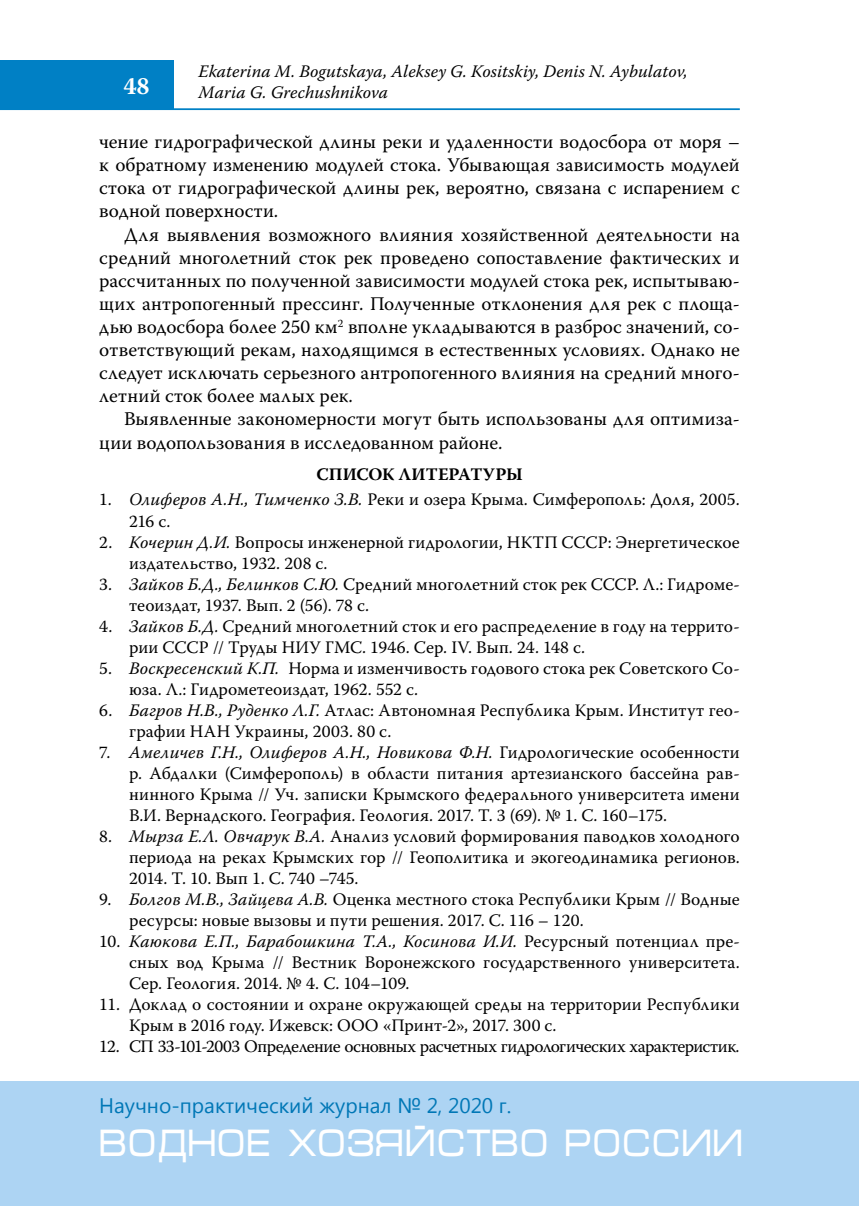
<style>
.page{position:relative;width:859px;height:1206px;background:#fff}
.page>*{position:absolute;margin:0;border:0;box-sizing:border-box;transform-origin:0 0}
.t1{font:38.5px "Micra C";color:#fff;scale:.83 1}
.t2{font:700 24.5px "Warnock Pro";color:#fff}
.t3{font:21px "Segoe UI";color:#0077b6}
.t4{font:19.25px/23.1px "Warnock Pro";letter-spacing:.005em;color:#000;text-align:justify}
.t5{font:17.5px/21px "Warnock Pro";color:#000}
.t6{font:italic 17.5px/21px "Warnock Pro";letter-spacing:.005em;color:#000}
.t7{font:17.5px "Warnock Pro";letter-spacing:-.03em;color:#000}
.t8{font:700 17.5px "Warnock Pro";color:#000}
.s1{font-style:italic}
</style>
<div class="page">
<hr style="left:0;top:108px;width:739px;height:2px;background:#0080c5">
<div style="left:0;top:60px;width:174px;height:50px;background:#0080c5"></div>
<div style="left:0;top:1081px;width:858px;height:124px;background:#add4f3"></div>
<h2 class="t2" style="left:123px;top:71px;width:28px">48</h2>
<p class="t6" style="left:198px;top:61px;width:490px">Ekaterina M. Bogutskaya, Aleksey G. Kositskiy, Denis N. Aybulatov,<br>Maria G. Grechushnikova</p>
<p class="t4" style="left:99px;top:130px;width:641px">чение гидрографической длины реки и удаленности водосбора от моря – к обратному изменению модулей стока. Убывающая зависимость модулей стока от гидрографической длины рек, вероятно, связана с испарением с водной поверхности.</p>
<p class="t4" style="left:99px;top:222px;width:641px;text-indent:25px">Для выявления возможного влияния хозяйственной деятельности на средний многолетний сток рек проведено сопоставление фактических и рассчитанных по полученной зависимости модулей стока рек, испытываю&shy;щих антропогенный прессинг. Полученные отклонения для рек с площа&shy;дью водосбора более 250 км<sup>2</sup> вполне укладываются в разброс значений, со&shy;ответствующий рекам, находящимся в естественных условиях. Однако не следует исключать серьезного антропогенного влияния на средний много&shy;летний сток более малых рек.</p>
<p class="t4" style="left:99px;top:407px;width:641px;text-indent:25px">Выявленные закономерности могут быть использованы для оптимиза&shy;ции водопользования в исследованном районе.</p>
<p class="t8" style="left:316px;top:463px;width:27px">Список</p>
<p class="t8" style="left:398px;top:463px;width:14px">литературы</p>
<p class="t5" style="left:129px;top:489px;width:612px;text-indent:-30px">1. <span class="s1">Олиферов А.Н., Тимченко З.В.</span> Реки и озера Крыма. Симферополь: Доля, 2005.<br>216 с.</p>
<p class="t5" style="left:129px;top:531px;width:612px;text-indent:-30px">2. <span class="s1">Кочерин Д.И.</span> Вопросы инженерной гидрологии, НКТП СССР: Энергетическое издательство, 1932. 208 с.</p>
<p class="t5" style="left:129px;top:573px;width:612px;text-indent:-30px">3. <span class="s1">Зайков Б.Д., Белинков С.Ю.</span> Средний многолетний сток рек СССР. Л.: Гидроме&shy;теоиздат, 1937. Вып. 2 (56). 78 с.</p>
<p class="t5" style="left:129px;top:615px;width:612px;text-indent:-30px">4. <span class="s1">Зайков Б.Д.</span> Средний многолетний сток и его распределение в году на террито&shy;рии СССР // Труды НИУ ГМС. 1946. Сер. IV. Вып. 24. 148 с.</p>
<p class="t5" style="left:129px;top:657px;width:612px;text-indent:-30px">5. <span class="s1">Воскресенский К.П.</span> Норма и изменчивость годового стока рек Советского Со&shy;юза. Л.: Гидрометеоиздат, 1962. 552 с.</p>
<p class="t5" style="left:129px;top:699px;width:612px;text-indent:-30px">6. <span class="s1">Багров Н.В., Руденко Л.Г.</span> Атлас: Автономная Республика Крым. Институт гео&shy;графии НАН Украины, 2003. 80 с.</p>
<p class="t5" style="left:129px;top:741px;width:612px;text-align:justify;text-indent:-30px">7. <span class="s1">Амеличев Г.Н., Олиферов А.Н., Новикова Ф.Н.</span> Гидрологические особенности р. Абдалки (Симферополь) в области питания артезианского бассейна рав&shy;нинного Крыма // Уч. записки Крымского федерального университета имени В.И. Вернадского. География. Геология. 2017. Т. 3 (69). № 1. С. 160–175.</p>
<p class="t5" style="left:129px;top:825px;width:612px;text-align:justify;text-indent:-30px">8. <span class="s1">Мырза Е.Л. Овчарук В.А.</span> Анализ условий формирования паводков холодного периода на реках Крымских гор // Геополитика и экогеодинамика регионов.<br>2014. Т. 10. Вып 1. С. 740 –745.</p>
<p class="t5" style="left:129px;top:888px;width:612px;text-indent:-30px">9. <span class="s1">Болгов М.В., Зайцева А.В.</span> Оценка местного стока Республики Крым // Водные ресурсы: новые вызовы и пути решения. 2017. С. 116 – 120.</p>
<p class="t5" style="left:129px;top:930px;width:612px;text-align:justify;text-indent:-30px">10. <span class="s1">Каюкова Е.П., Барабошкина Т.А., Косинова И.И.</span> Ресурсный потенциал пре&shy;сных вод Крыма // Вестник Воронежского государственного университета.<br>Сер. Геология. 2014. № 4. С. 104–109.</p>
<p class="t5" style="left:129px;top:993px;width:612px;text-indent:-30px">11. Доклад о состоянии и охране окружающей среды на территории Республики<br>Крым в 2016 году. Ижевск: ООО «Принт-2», 2017. 300 с.</p>
<p class="t7" style="left:99px;top:1035px;width:641px">12. СП 33-101-2003 Определение основных расчетных гидрологических характеристик.</p>
<p class="t3" style="left:99px;top:1090px;width:413px">Научно-практический журнал № 2, 2020 г.</p>
<h1 class="t1" style="left:99px;top:1126px;width:777px">ВОДНОЕ ХОЗЯЙСТВО РОССИИ</h1>
</div>
